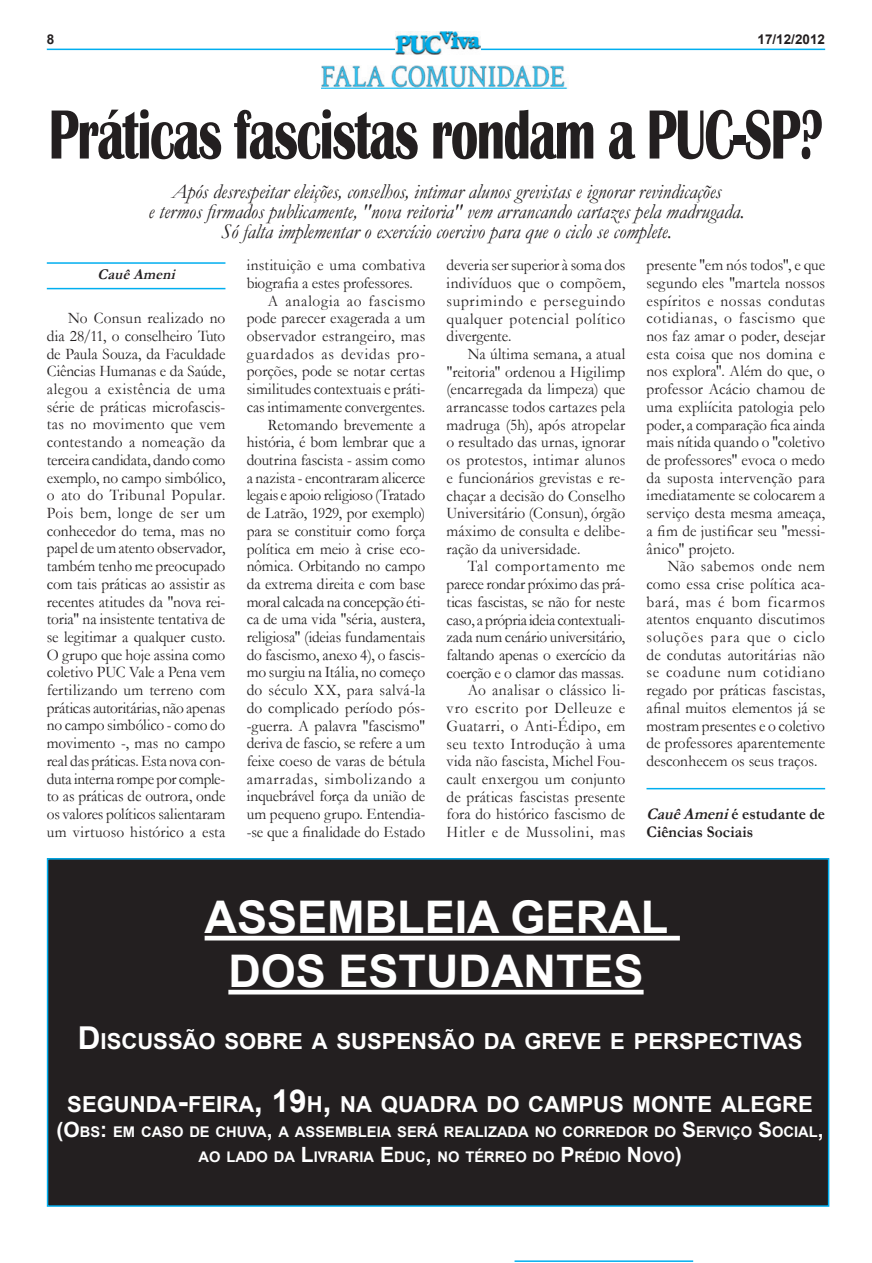
<style>
.page{position:relative;width:872px;height:1263px;background:#fff}
.page>*{position:absolute;margin:0;border:0;box-sizing:border-box;transform-origin:0 0}
.t1{font:700 72px "Britannic";letter-spacing:-.03em;color:#231f20;scale:.7 1}
.t2{font:700 45px "Arial";color:#fff}
.t3{font:700 22.05px "Arial";color:#fff}
.t4{font:italic 21px/20.2px "Garamond";color:#231f20;text-align:center;scale:.95 1}
.t5{font:16.2px/17.7px "Garamond";color:#231f20;text-align:justify;scale:.95 1}
.t6{font:16.2px "Garamond";letter-spacing:.02em;color:#231f20;scale:.95 1}
.t7{font:16.2px "Garamond";letter-spacing:.045em;color:#231f20;scale:.95 1}
.t8{font:700 16.2px/17.7px "Garamond";letter-spacing:.005em;color:#231f20;scale:.95 1}
.t9{font:16.2px "Garamond";letter-spacing:.05em;color:#231f20;scale:.95 1}
.t10{font:italic 700 15px "Garamond";color:#231f20;scale:.95 1}
.t11{font:700 14.7px/25.2px "Arial";color:#fff;text-align:center}
.t12{font:700 13.5px "Arial";color:#231f20}
.s1{font-style:italic}
.s2{font-size:31.5px}
.s3{font-size:21px}
</style>
<div class="page">
<hr style="left:47px;top:49px;width:778px;height:1px;background:#00aeef">
<img style="left:396px;top:31px;width:85px;height:23px">
<img style="left:322px;top:66px;width:246px;height:23px">
<hr style="left:47px;top:262px;width:178px;height:2px;background:#00aeef">
<hr style="left:514px;top:1260px;width:179px;height:2px;background:#00aeef">
<hr style="left:47px;top:288px;width:178px;height:1px;background:#00aeef">
<hr style="left:646px;top:788px;width:179px;height:1px;background:#00aeef">
<div style="left:48px;top:859px;width:780px;height:347px;background:#231f20"></div>
<div style="left:47px;top:858px;width:782px;height:349px;border:2px solid #00aeef"></div>
<hr style="left:205px;top:936px;width:475px;height:4px;background:#fff">
<hr style="left:228px;top:990px;width:415px;height:4px;background:#fff">
<p class="t12" style="left:47px;top:30px;width:9px">8</p>
<p class="t12" style="left:757px;top:30px;width:69px">17/12/2012</p>
<h1 class="t1" style="left:49px;top:94px;width:1108px">Práticas fascistas rondam a PUC-SP?</h1>
<p class="t4" style="left:148px;top:180px;width:629px">Após desrespeitar eleições, conselhos, intimar alunos grevistas e ignorar revindicações<br>e termos firmados publicamente, "nova reitoria" vem arrancando cartazes pela madrugada.<br>Só falta implementar o exercício coercivo para que o ciclo se complete.</p>
<p class="t5" style="left:247px;top:256px;width:189px">instituição e uma combativa</p>
<p class="t5" style="left:247px;top:274px;width:176px">biografia a estes professores.</p>
<p class="t7" style="left:268px;top:290px;width:167px">A analogia ao fascismo</p>
<p class="t5" style="left:247px;top:309px;width:189px">pode parecer exagerada a um</p>
<p class="t6" style="left:247px;top:325px;width:189px">observador estrangeiro, mas</p>
<p class="t9" style="left:247px;top:343px;width:189px">guardados as devidas pro-</p>
<p class="t5" style="left:247px;top:362px;width:189px">porções, pode se notar certas</p>
<p class="t5" style="left:247px;top:380px;width:189px">similitudes contextuais e práti-</p>
<p class="t5" style="left:247px;top:397px;width:189px">cas intimamente convergentes.</p>
<p class="t5" style="left:268px;top:415px;width:167px">Retomando brevemente a</p>
<p class="t5" style="left:247px;top:433px;width:189px">história, é bom lembrar que a</p>
<p class="t5" style="left:247px;top:451px;width:189px">doutrina fascista - assim como</p>
<p class="t5" style="left:247px;top:468px;width:189px">a nazista - encontraram alicerce</p>
<p class="t5" style="left:247px;top:486px;width:189px">legais e apoio religioso (Tratado</p>
<p class="t5" style="left:247px;top:504px;width:189px">de Latrão, 1929, por exemplo)</p>
<p class="t5" style="left:247px;top:521px;width:189px">para se constituir como força</p>
<p class="t5" style="left:247px;top:539px;width:189px">política em meio à crise eco-</p>
<p class="t5" style="left:247px;top:557px;width:189px">nômica. Orbitando no campo</p>
<p class="t5" style="left:247px;top:575px;width:189px">da extrema direita e com base</p>
<p class="t5" style="left:247px;top:592px;width:189px">moral calcada na concepção éti-</p>
<p class="t5" style="left:247px;top:610px;width:189px">ca de uma vida "séria, austera,</p>
<p class="t5" style="left:247px;top:628px;width:189px">religiosa" (ideias fundamentais</p>
<p class="t5" style="left:247px;top:645px;width:189px">do fascismo, anexo 4), o fascis-</p>
<p class="t5" style="left:247px;top:663px;width:189px">mo surgiu na Itália, no começo</p>
<p class="t6" style="left:247px;top:679px;width:189px">do século XX, para salvá-la</p>
<p class="t5" style="left:247px;top:698px;width:189px">do complicado período pós-</p>
<p class="t5" style="left:247px;top:716px;width:189px">-guerra. A palavra "fascismo"</p>
<p class="t5" style="left:247px;top:734px;width:189px">deriva de fascio, se refere a um</p>
<p class="t5" style="left:247px;top:752px;width:189px">feixe coeso de varas de bétula</p>
<p class="t7" style="left:247px;top:768px;width:189px">amarradas, simbolizando a</p>
<p class="t5" style="left:247px;top:787px;width:189px">inquebrável força da união de</p>
<p class="t5" style="left:247px;top:805px;width:189px">um pequeno grupo. Entendia-</p>
<p class="t5" style="left:247px;top:822px;width:189px">-se que a finalidade do Estado</p>
<p class="t10" style="left:98px;top:264px;width:88px">CauêAmeni</p>
<p class="t5" style="left:646px;top:256px;width:190px">presente "em nós todos", e que segundo eles "martela nossos espíritos e nossas condutas cotidianas, o fascismo que nos faz amar o poder, desejar esta coisa que nos domina e nos explora". Além do que, o professor Acácio chamou de uma expliícita patologia pelo poder, a comparação fica ainda mais nítida quando o "coletivo de professores" evoca o medo da suposta intervenção para imediatamente se colocarem a serviço desta mesma ameaça, a fim de justificar seu "messi&shy;ânico" projeto.</p>
<p class="t5" style="left:646px;top:557px;width:189px;text-indent:21px">Não sabemos onde nem como essa crise política aca&shy;bará, mas é bom ficarmos atentos enquanto discutimos soluções para que o ciclo de condutas autoritárias não se coadune num cotidiano regado por práticas fascistas, afinal muitos elementos já se mostram presentes e o coletivo de professores aparentemente desconhecem os seus traços.</p>
<p class="t8" style="left:646px;top:805px;width:190px"><span class="s1">CauêAmeni</span>é estudante de<br>Ciências Sociais</p>
<p class="t5" style="left:446px;top:256px;width:190px">deveria ser superior à soma dos indivíduos que o compõem, suprimindo e perseguindo qualquer potencial político divergente.</p>
<p class="t5" style="left:446px;top:345px;width:190px;text-indent:21px">Na última semana, a atual "reitoria" ordenou a Higilimp (encarregada da limpeza) que arrancasse todos cartazes pela madruga (5h), após atropelar o resultado das urnas, ignorar os protestos, intimar alunos e funcionários grevistas e re&shy;chaçar a decisão do Conselho Universitário (Consun), órgão máximo de consulta e delibe&shy;ração da universidade.</p>
<p class="t5" style="left:446px;top:557px;width:190px;text-align:right">Tal comportamento me parece rondar próximo das prá&shy;ticas fascistas, se não for neste caso, a própria ideia contextuali&shy;zada num cenário universitário, faltando apenas o exercício da coerção e o clamor das massas.<br>Ao analisar o clássico li&shy;vro escrito por Delleuze e<br>Guatarri, o Anti-Édipo, em seu texto Introdução à uma vida não fascista, Michel Fou&shy;cault enxergou um conjunto de práticas fascistas presente fora do histórico fascismo de<br>Hitler e de Mussolini, mas</p>
<p class="t5" style="left:47px;top:309px;width:189px;text-indent:21px">No Consun realizado no dia 28/11, o conselheiro Tuto de Paula Souza, da Faculdade Ciências Humanas e da Saúde, alegou a existência de uma série de práticas microfascis&shy;tas no movimento que vem contestando a nomeação da terceira candidata, dando como exemplo, no campo simbólico, o ato do Tribunal Popular.<br>Pois bem, longe de ser um conhecedor do tema, mas no papel de um atento observador, também tenho me preocupado com tais práticas ao assistir as recentes atitudes da "nova rei&shy;toria" na insistente tentativa de se legitimar a qualquer custo.<br>O grupo que hoje assina como coletivo PUC Vale a Pena vem fertilizando um terreno com práticas autoritárias, não apenas no campo simbólico - como do movimento -, mas no campo real das práticas. Esta nova con&shy;duta interna rompe por comple&shy;to as práticas de outrora, onde os valores políticos salientaram um virtuoso histórico a esta</p>
<h2 class="t2" style="left:205px;top:887px;width:32px">ASSE</h2>
<h2 class="t2" style="left:327px;top:887px;width:123px">MBLEIA</h2>
<h2 class="t2" style="left:510px;top:887px;width:33px">GERA</h2>
<h2 class="t2" style="left:640px;top:887px;width:29px">L</h2>
<h2 class="t2" style="left:228px;top:941px;width:140px">DOS ESTU</h2>
<h2 class="t2" style="left:458px;top:941px;width:64px">DANTES</h2>
<h3 class="t3" style="left:78px;top:1026px;width:726px"><span class="s2">D</span>ISCUSSÃO SOBRE A SUSPENSÃO DA GREVE E PERSPECTIVAS</h3>
<h3 class="t3" style="left:67px;top:1089px;width:747px">SEGUNDA<span class="s2">-</span>FEIRA<span class="s2">, 19</span>H<span class="s2">,</span> NA QUADRA DO CAMPUS MONTE ALEGRE</h3>
<p class="t11" style="left:57px;top:1119px;width:768px"><span class="s3">(O</span>BS<span class="s3">:</span> EM CASO DE CHUVA<span class="s3">,</span> A ASSEMBLEIA SERÁ REALIZADA NO CORREDOR DO <span class="s3">S</span>ERVIÇO <span class="s3">S</span>OCIAL<span class="s3">,<br></span>AO LADO DA <span class="s3">L</span>IVRARIA <span class="s3">E</span> DUC<span class="s3">,</span> NO TÉRREO DO <span class="s3">P</span> RÉDIO <span class="s3">N</span> OVO<span class="s3">)</span></p>
</div>
